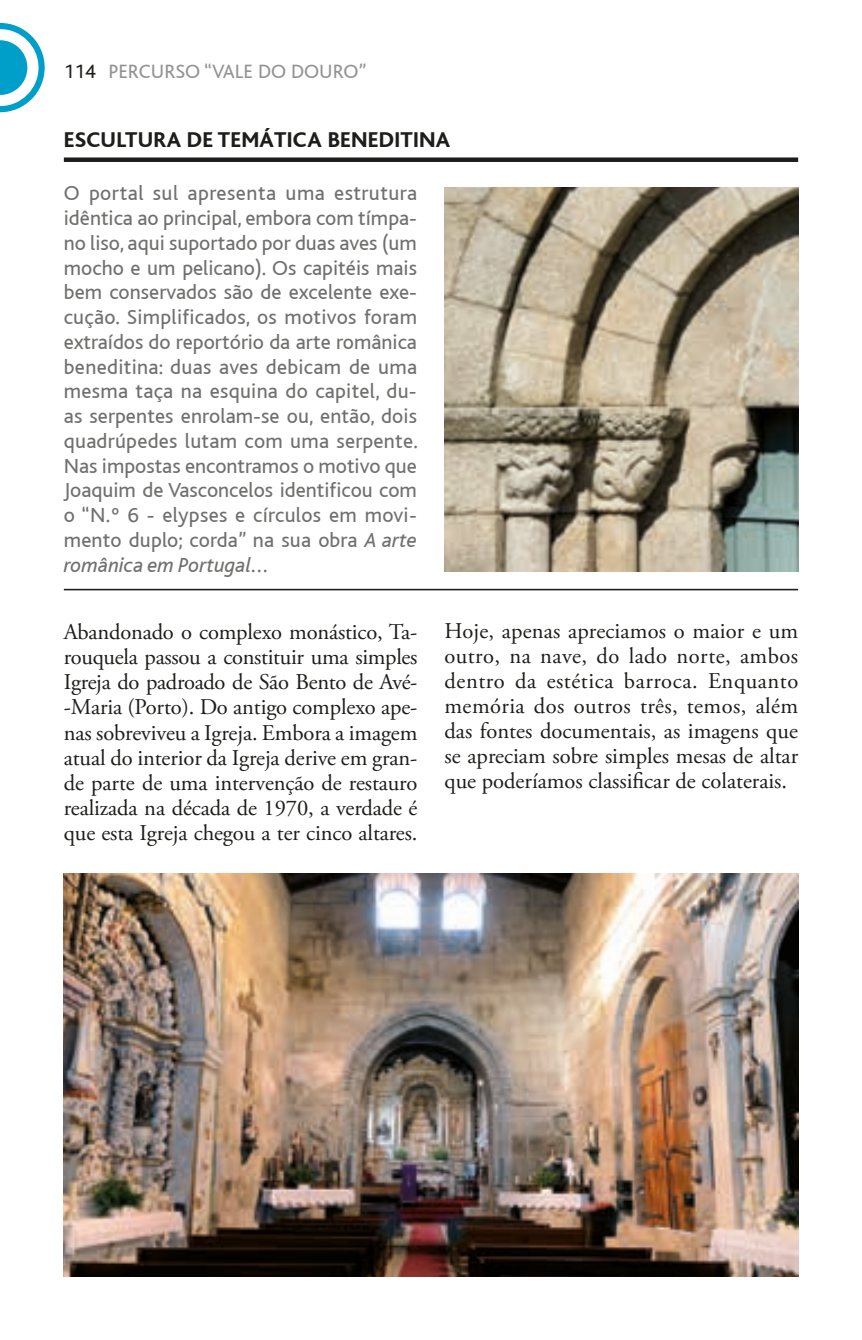
<style>
.page{position:relative;width:862px;height:1340px;background:#fff}
.page>*{position:absolute;margin:0;border:0;box-sizing:border-box;transform-origin:0 0}
.t1{font:22.5px/25px "Adobe Garamond Pro";letter-spacing:-.005em;color:#1d1d1b;text-align:justify}
.t2{font:800 22.5px "Bliss";letter-spacing:.01em;color:#1d1d1b}
.t3{font:21.38px/24.8px "Bliss";letter-spacing:.005em;color:#70706f;text-align:justify}
.t4{font:20.25px "Bliss";color:#939292}
.s1{color:#1d1d1b}
.s2{font-style:italic}
</style>
<div class="page">
<svg style="left:0;top:23px;width:45px;height:89px"></svg>
<img style="left:444px;top:187px;width:353px;height:384px">
<img style="left:64px;top:873px;width:733px;height:403px">
<hr style="left:64px;top:589px;width:733px;height:1px;background:#1d1d1b">
<div style="left:64px;top:157px;width:733px;height:5px;background:#1d1d1b"></div>
<p class="t4" style="left:64px;top:61px;width:304px"><span class="s1">114</span> PERCURSO “VALE DO DOURO”</p>
<p class="t2" style="left:64px;top:128px;width:388px">ESCULTURA DE TEMÁTICA BENEDITINA</p>
<p class="t3" style="left:64px;top:181px;width:355px">O portal sul apresenta uma estrutura idêntica ao principal, embora com tímpa&shy;no liso, aqui suportado por duas aves (um mocho e um pelicano). Os capitéis mais bem conservados são de excelente exe&shy;cução. Simplificados, os motivos foram extraídos do reportório da arte românica beneditina: duas aves debicam de uma mesma taça na esquina do capitel, du&shy;as serpentes enrolam-se ou, então, dois quadrúpedes lutam com uma serpente.<br>Nas impostas encontramos o motivo que Joaquim de Vasconcelos identificou com o “N.º 6 - elypses e círculos em movi&shy;mento duplo; corda” na sua obra <span class="s2">A arte românica em Portugal...</span></p>
<p class="t1" style="left:64px;top:620px;width:355px">Abandonado o complexo monástico, Ta&shy;rouquela passou a constituir uma simples Igreja do padroado de São Bento de Avé--Maria (Porto). Do antigo complexo ape&shy;nas sobreviveu a Igreja. Embora a imagem atual do interior da Igreja derive em gran&shy;de parte de uma intervenção de restauro realizada na década de 1970, a verdade é que esta Igreja chegou a ter cinco altares.</p>
<p class="t1" style="left:444px;top:619px;width:355px">Hoje, apenas apreciamos o maior e um outro, na nave, do lado norte, ambos dentro da estética barroca. Enquanto memória dos outros três, temos, além das fontes documentais, as imagens que se apreciam sobre simples mesas de altar que poderíamos classificar de colaterais.</p>
</div>
